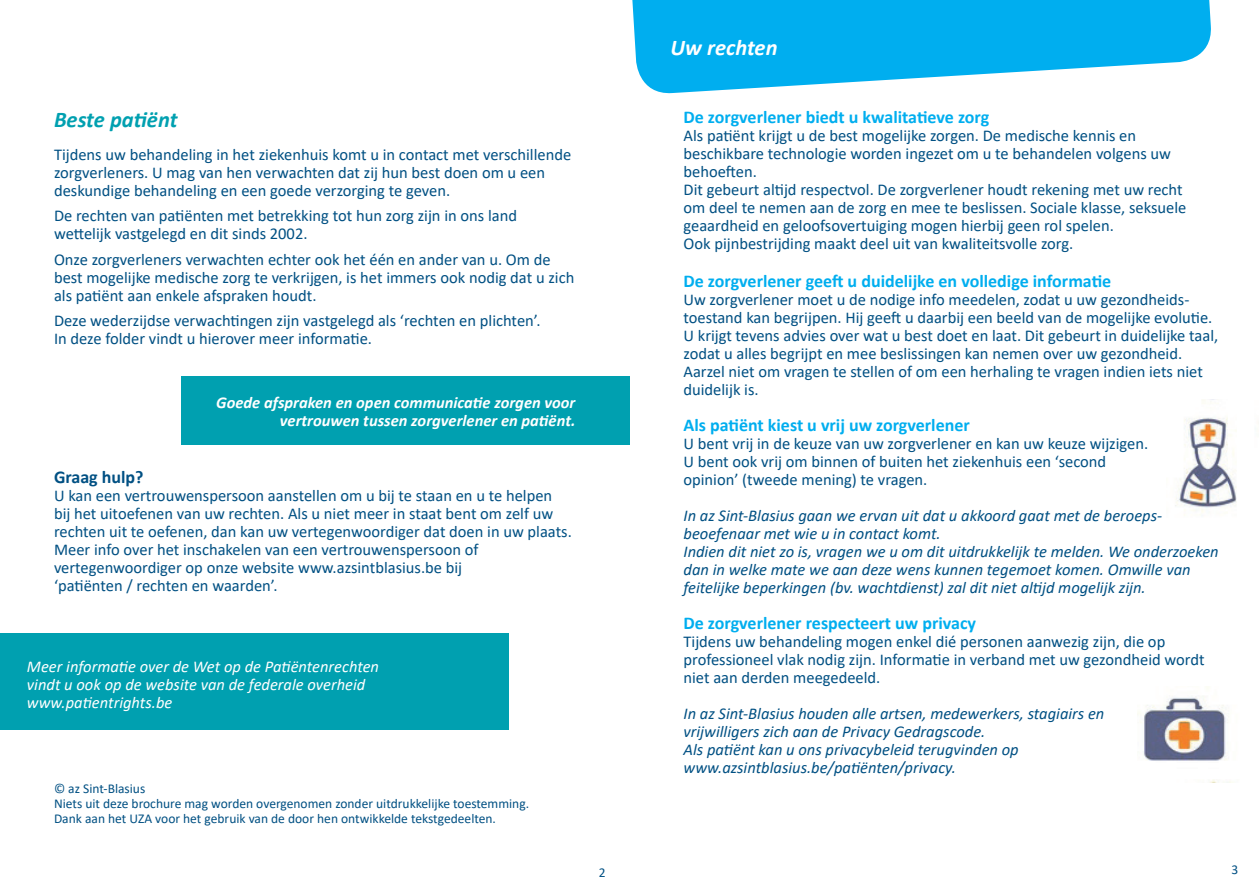
<style>
.page{position:relative;width:1259px;height:893px;background:#fff}
.page>*{position:absolute;margin:0;border:0;box-sizing:border-box;transform-origin:0 0}
.t1{font:italic 700 22.5px "Calibri";color:#00a0b0}
.t2{font:italic 700 22.5px "Calibri";color:#fff}
.t3{font:700 18px "Calibri";color:#00aeef}
.t4{font:700 18px "Calibri";color:#005083}
.t5{font:16.5px/18px "Calibri";color:#005083}
.t6{font:italic 16.5px/18px "Calibri";color:#005083}
.t7{font:italic 16.5px/18px "Calibri";color:#fff}
.t8{font:italic 700 16.5px/18px "Calibri";color:#fff;text-align:right}
.t9{font:13.5px/15px "Calibri";color:#005083}
</style>
<div class="page">
<div style="left:0;top:633px;width:508px;height:97px;background:#00a0b0"></div>
<div style="left:181px;top:376px;width:448px;height:68px;background:#00a0b0"></div>
<img style="left:1175px;top:400px;width:62px;height:116px">
<img style="left:1138px;top:686px;width:95px;height:97px">
<svg style="left:632px;top:0;width:579px;height:94px;fill:#00aeef"></svg>
<h1 class="t1" style="left:54px;top:103px;width:125px">Beste patiënt</h1>
<p class="t5" style="left:54px;top:145px;width:519px">Tijdens uw behandeling in het ziekenhuis komt u in contact met verschillende zorgverleners. U mag van hen verwachten dat zij hun best doen om u een deskundige behandeling en een goede verzorging te geven.</p>
<p class="t5" style="left:54px;top:206px;width:464px">De rechten van patiënten met betrekking tot hun zorg zijn in ons land wettelijk vastgelegd en dit sinds 2002.</p>
<p class="t5" style="left:54px;top:250px;width:522px">Onze zorgverleners verwachten echter ook het één en ander van u. Om de best mogelijke medische zorg te verkrijgen, is het immers ook nodig dat u zich als patiënt aan enkele afspraken houdt.</p>
<p class="t5" style="left:54px;top:311px;width:488px">Deze wederzijdse verwachtingen zijn vastgelegd als ‘rechten en plichten’.<br>In deze folder vindt u hierover meer informatie.</p>
<p class="t8" style="left:216px;top:393px;width:361px">Goede afspraken en open communicatie zorgen voor vertrouwen tussen zorgverlener en patiënt.</p>
<p class="t4" style="left:54px;top:464px;width:91px">Graag hulp?</p>
<p class="t5" style="left:54px;top:486px;width:519px">U kan een vertrouwenspersoon aanstellen om u bij te staan en u te helpen bij het uitoefenen van uw rechten. Als u niet meer in staat bent om zelf uw rechten uit te oefenen, dan kan uw vertegenwoordiger dat doen in uw plaats.<br>Meer info over het inschakelen van een vertrouwenspersoon of vertegenwoordiger op onze website www.azsintblasius.be bij<br>‘patiënten / rechten en waarden’.</p>
<p class="t7" style="left:27px;top:656px;width:354px">Meer informatie over de Wet op de Patiëntenrechten vindt u ook op de website van de federale overheid www.patientrights.be</p>
<p class="t9" style="left:54px;top:780px;width:476px">© az Sint-Blasius<br>Niets uit deze brochure mag worden overgenomen zonder uitdrukkelijke toestemming.<br>Dank aan het UZA voor het gebruik van de door hen ontwikkelde tekstgedeelten.</p>
<h1 class="t2" style="left:670px;top:32px;width:108px">Uw rechten</h1>
<p class="t3" style="left:683px;top:105px;width:307px">De zorgverlener biedt u kwalitatieve zorg</p>
<p class="t5" style="left:683px;top:126px;width:504px">Als patiënt krijgt u de best mogelijke zorgen. De medische kennis en beschikbare technologie worden ingezet om u te behandelen volgens uw behoeften.<br>Dit gebeurt altijd respectvol. De zorgverlener houdt rekening met uw recht om deel te nemen aan de zorg en mee te beslissen. Sociale klasse, seksuele geaardheid en geloofsovertuiging mogen hierbij geen rol spelen.<br>Ook pijnbestrijding maakt deel uit van kwaliteitsvolle zorg.</p>
<p class="t3" style="left:683px;top:268px;width:429px">De zorgverlener geeft u duidelijke en volledige informatie</p>
<p class="t5" style="left:683px;top:290px;width:536px">Uw zorgverlener moet u de nodige info meedelen, zodat u uw gezondheids&shy;toestand kan begrijpen. Hij geeft u daarbij een beeld van de mogelijke evolutie.<br>U krijgt tevens advies over wat u best doet en laat. Dit gebeurt in duidelijke taal, zodat u alles begrijpt en mee beslissingen kan nemen over uw gezondheid.<br>Aarzel niet om vragen te stellen of om een herhaling te vragen indien iets niet duidelijk is.</p>
<p class="t3" style="left:683px;top:412px;width:288px">Als patiënt kiest u vrij uw zorgverlener</p>
<p class="t5" style="left:683px;top:434px;width:466px">U bent vrij in de keuze van uw zorgverlener en kan uw keuze wijzigen.<br>U bent ook vrij om binnen of buiten het ziekenhuis een ‘second opinion’ (tweede mening) te vragen.</p>
<p class="t6" style="left:683px;top:506px;width:537px">In az Sint-Blasius gaan we ervan uit dat u akkoord gaat met de beroeps&shy;beoefenaar met wie u in contact komt.<br>Indien dit niet zo is, vragen we u om dit uitdrukkelijk te melden. We onderzoeken dan in welke mate we aan deze wens kunnen tegemoet komen. Omwille van feitelijke beperkingen (bv. wachtdienst) zal dit niet altijd mogelijk zijn.</p>
<p class="t3" style="left:683px;top:610px;width:294px">De zorgverlener respecteert uw privacy</p>
<p class="t5" style="left:683px;top:632px;width:522px">Tijdens uw behandeling mogen enkel dié personen aanwezig zijn, die op professioneel vlak nodig zijn. Informatie in verband met uw gezondheid wordt niet aan derden meegedeeld.</p>
<p class="t6" style="left:683px;top:704px;width:422px">In az Sint-Blasius houden alle artsen, medewerkers, stagiairs en vrijwilligers zich aan de Privacy Gedragscode.<br>Als patiënt kan u ons privacybeleid terugvinden op www.azsintblasius.be/patiënten/privacy.</p>
<p class="t9" style="left:599px;top:865px;width:8px">2</p>
<p class="t9" style="left:1231px;top:861px;width:8px">3</p>
</div>
